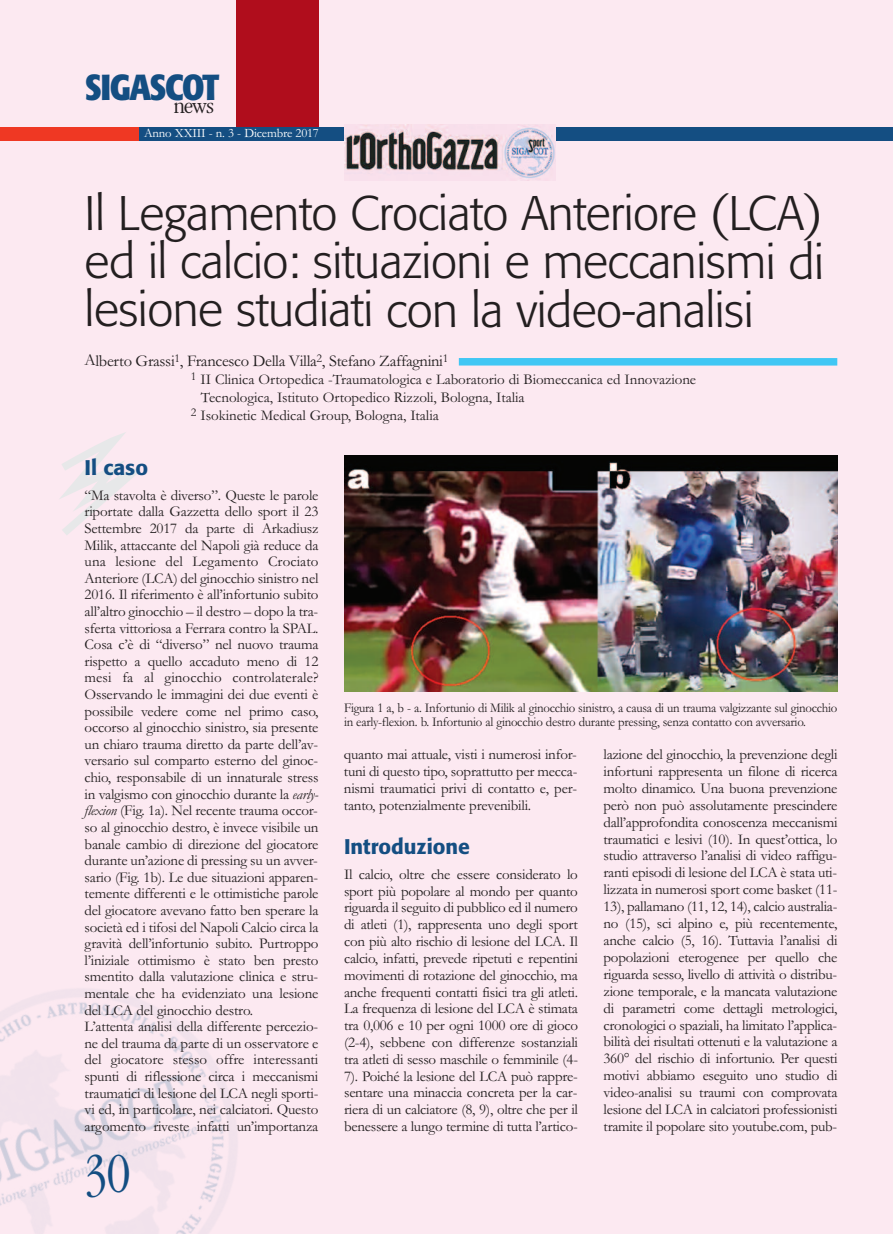
<style>
.page{position:relative;width:893px;height:1234px;background:#fff}
.page>*{position:absolute;margin:0;border:0;box-sizing:border-box;transform-origin:0 0}
.t1{font:300 49.5px "Garamond Cond";color:#144e82}
.t2{font:300 48px/48px "Formata";letter-spacing:-.01em;color:#231f20;text-align:justify}
.t3{font:700 condensed 35.85px "Formata";letter-spacing:-.04em;color:#144e82}
.t4{font:500 21px "Formata";color:#144e82}
.t5{font:300 18.75px "Garamond Cond";color:#231f20;scale:1.12 1}
.t6{font:16.5px "Garamond";letter-spacing:-.02em;color:#231f20}
.t7{font:15px/16.6px "Garamond";letter-spacing:-.015em;color:#231f20;text-align:justify}
.t8{font:13.5px/13.5px "Garamond";letter-spacing:-.02em;color:#231f20;scale:.95 1}
.t9{font:12.75px "Garamond";letter-spacing:-.015em;color:#fff}
.s1{font-style:italic}
</style>
<div class="page">
<div style="left:0;top:0;width:893px;height:1233px;background:#fce9f1"></div>
<img style="left:0;top:989px;width:237px;height:244px">
<svg style="left:60px;top:432px;width:78px;height:103px"></svg>
<div style="left:459px;top:358px;width:378px;height:7px;background:#40c7f4"></div>
<img style="left:344px;top:455px;width:493px;height:236px">
<div style="left:237px;top:0;width:82px;height:128px;background:#b00d1c"></div>
<div style="left:120px;top:127px;width:773px;height:13px;background:#144e82"></div>
<div style="left:0;top:127px;width:139px;height:13px;background:#ef3823"></div>
<img style="left:344px;top:124px;width:211px;height:56px">
<h3 class="t3" style="left:85px;top:72px;width:136px">SIGASCOT</h3>
<p class="t9" style="left:144px;top:125px;width:176px">Anno XXIII - n. 3 - Dicembre 2017</p>
<p class="t5" style="left:174px;top:96px;width:38px">news</p>
<h2 class="t2" style="left:85px;top:193px;width:741px">Il Legamento Crociato Anteriore (LCA) ed il calcio: situazioni e meccanismi di lesione studiati con la video-analisi</h2>
<p class="t6" style="left:85px;top:350px;width:365px">Alberto Grassi<sup>1</sup>, Francesco Della Villa<sup>2</sup>, Stefano Zaffagnini<sup>1</sup></p>
<p class="t7" style="left:191px;top:370px;width:507px"><sup>1</sup> II Clinica Ortopedica -Traumatologica e Laboratorio di Biomeccanica ed Innovazione</p>
<p class="t7" style="left:201px;top:388px;width:325px">Tecnologica, Istituto Ortopedico Rizzoli, Bologna, Italia</p>
<p class="t7" style="left:191px;top:406px;width:249px"><sup>2</sup> Isokinetic Medical Group, Bologna, Italia</p>
<h3 class="t4" style="left:85px;top:458px;width:65px">Il caso</h3>
<p class="t7" style="left:84px;top:486px;width:235px;text-align:left">“Ma stavolta è diverso”. Queste le parole riportate dalla Gazzetta dello sport il 23<br>Settembre 2017 da parte di Arkadiusz Milik, attaccante del Napoli già reduce da una lesione del Legamento Crociato Anteriore (LCA) del ginocchio sinistro nel 2016. Il riferimento è all’infortunio subito all’altro ginocchio – il destro – dopo la tra&shy;sferta vittoriosa a Ferrara contro la SPAL.<br>Cosa c’è di “diverso” nel nuovo trauma rispetto a quello accaduto meno di 12 mesi fa al ginocchio controlaterale?<br>Osservando le immagini dei due eventi è possibile vedere come nel primo caso, occorso al ginocchio sinistro, sia presente un chiaro trauma diretto da parte dell’av&shy;versario sul comparto esterno del ginoc&shy;chio, responsabile di un innaturale stress in valgismo con ginocchio durante la <span class="s1">early&shy;flexion</span> (Fig. 1a). Nel recente trauma occor&shy;so al ginocchio destro, è invece visibile un banale cambio di direzione del giocatore durante un’azione di pressing su un avver&shy;sario (Fig. 1b). Le due situazioni apparen&shy;temente differenti e le ottimistiche parole del giocatore avevano fatto ben sperare la società ed i tifosi del Napoli Calcio circa la gravità dell’infortunio subito. Purtroppo l’iniziale ottimismo è stato ben presto smentito dalla valutazione clinica e stru&shy;mentale che ha evidenziato una lesione del LCA del ginocchio destro.<br>L’attenta analisi della differente percezio&shy;ne del trauma da parte di un osservatore e del giocatore stesso offre interessanti spunti di riflessione circa i meccanismi traumatici di lesione del LCA negli sporti&shy;vi ed, in particolare, nei calciatori. Questo argomento riveste infatti un’importanza</p>
<h1 class="t1" style="left:85px;top:1145px;width:47px">30</h1>
<p class="t8" style="left:344px;top:700px;width:521px">Figura 1 a, b - a. Infortunio di Milik al ginocchio sinistro, a causa di un trauma valgizzante sul ginocchio in early-flexion. b. Infortunio al ginocchio destro durante pressing, senza contatto con avversario.</p>
<p class="t7" style="left:344px;top:745px;width:235px">quanto mai attuale, visti i numerosi infor&shy;tuni di questo tipo, soprattutto per mecca&shy;nismi traumatici privi di contatto e, per&shy;tanto, potenzialmente prevenibili.</p>
<h3 class="t4" style="left:344px;top:837px;width:127px">Introduzione</h3>
<p class="t7" style="left:344px;top:865px;width:235px">Il calcio, oltre che essere considerato lo sport più popolare al mondo per quanto riguarda il seguito di pubblico ed il numero di atleti (1), rappresenta uno degli sport con più alto rischio di lesione del LCA. Il calcio, infatti, prevede ripetuti e repentini movimenti di rotazione del ginocchio, ma anche frequenti contatti fisici tra gli atleti.<br>La frequenza di lesione del LCA è stimata tra 0,006 e 10 per ogni 1000 ore di gioco (2-4), sebbene con differenze sostanziali tra atleti di sesso maschile o femminile (4- 7). Poiché la lesione del LCA può rappre&shy;sentare una minaccia concreta per la car&shy;riera di un calciatore (8, 9), oltre che per il benessere a lungo termine di tutta l’artico-</p>
<p class="t7" style="left:604px;top:745px;width:235px">lazione del ginocchio, la prevenzione degli infortuni rappresenta un filone di ricerca molto dinamico. Una buona prevenzione però non può assolutamente prescindere dall’approfondita conoscenza meccanismi traumatici e lesivi (10). In quest’ottica, lo studio attraverso l’analisi di video raffigu&shy;ranti episodi di lesione del LCA è stata uti&shy;lizzata in numerosi sport come basket (11- 13), pallamano (11, 12, 14), calcio australia&shy;no (15), sci alpino e, più recentemente, anche calcio (5, 16). Tuttavia l’analisi di popolazioni eterogenee per quello che riguarda sesso, livello di attività o distribu&shy;zione temporale, e la mancata valutazione di parametri come dettagli metrologici, cronologici o spaziali, ha limitato l’applica&shy;bilità dei risultati ottenuti e la valutazione a 360° del rischio di infortunio. Per questi motivi abbiamo eseguito uno studio di video-analisi su traumi con comprovata lesione del LCA in calciatori professionisti tramite il popolare sito youtube.com, pub-</p>
</div>
